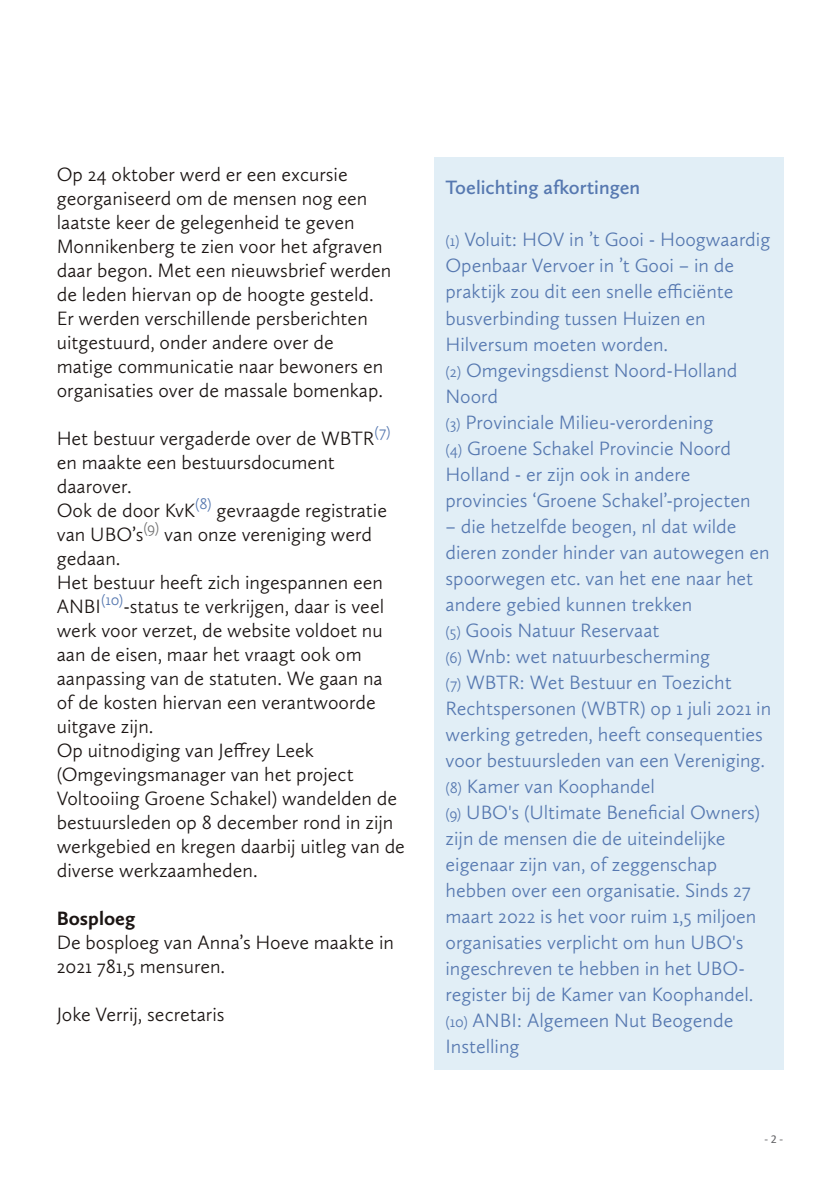
<style>
.page{position:relative;width:840px;height:1191px;background:#fff}
.page>*{position:absolute;margin:0;border:0;box-sizing:border-box;transform-origin:0 0}
.t1{font:300 20px/24px "Calluna Sans";color:#1b1513}
.t2{font:300 20px/26px "Calluna Sans";color:#5678b0}
.t3{font:600 20px "Calluna Sans";color:#5678b0}
.t4{font:700 20px "Calluna Sans";color:#1b1513}
.t5{font:12px "Calibri";color:#636366}
.s1{font-size:16px}
</style>
<div class="page">
<div style="left:434px;top:157px;width:348px;height:912px;background:#e1eef6"></div>
<p class="t1" style="left:57px;top:162px;width:336px">Op 24 oktober werd er een excursie georganiseerd om de mensen nog een laatste keer de gelegenheid te geven Monnikenberg te zien voor het afgraven daar begon. Met een nieuwsbrief werden de leden hiervan op de hoogte gesteld.</p>
<p class="t1" style="left:57px;top:306px;width:328px">Er werden verschillende persberichten uitgestuurd, onder andere over de matige communicatie naar bewoners en organisaties over de massale bomenkap.</p>
<p class="t1" style="left:57px;top:426px;width:335px">Het bestuur vergaderde over de WBTR<sup>(7) </sup>en maakte een bestuursdocument daarover.</p>
<p class="t1" style="left:57px;top:498px;width:332px">Ook de door KvK<sup>(8)</sup> gevraagde registratie van UBO’s<sup>(9)</sup> van onze vereniging werd gedaan.</p>
<p class="t1" style="left:57px;top:570px;width:329px">Het bestuur heeft zich ingespannen een ANBI<sup>(10)</sup>-status te verkrijgen, daar is veel werk voor verzet, de website voldoet nu aan de eisen, maar het vraagt ook om aanpassing van de statuten. We gaan na of de kosten hiervan een verantwoorde uitgave zijn.</p>
<p class="t1" style="left:57px;top:738px;width:349px">Op uitnodiging van Jeffrey Leek (Omgevingsmanager van het project Voltooiing Groene Schakel) wandelden de bestuursleden op 8 december rond in zijn werkgebied en kregen daarbij uitleg van de diverse werkzaamheden.</p>
<p class="t4" style="left:57px;top:906px;width:80px">Bosploeg</p>
<p class="t1" style="left:57px;top:930px;width:338px">De bosploeg van Anna’s Hoeve maakte in<br>2021 781,5 mensuren.</p>
<p class="t1" style="left:57px;top:1002px;width:169px">Joke Verrij, secretaris</p>
<p class="t3" style="left:445px;top:175px;width:196px">Toelichting afkortingen</p>
<p class="t2" style="left:445px;top:226px;width:326px"><span class="s1">(1)</span> Voluit: HOV in ’t Gooi - Hoogwaardig Openbaar Vervoer in ’t Gooi – in de praktijk zou dit een snelle efficiënte busverbinding tussen Huizen en Hilversum moeten worden.</p>
<p class="t2" style="left:445px;top:356px;width:293px"><span class="s1">(2)</span> Omgevingsdienst Noord-Holland<br>Noord</p>
<p class="t2" style="left:445px;top:408px;width:269px"><span class="s1">(3)</span> Provinciale Milieu-verordening</p>
<p class="t2" style="left:445px;top:434px;width:306px"><span class="s1">(4)</span> Groene Schakel Provincie Noord<br>Holland - er zijn ook in andere provincies ‘Groene Schakel’-projecten</p>
<p class="t2" style="left:445px;top:512px;width:325px">– die hetzelfde beogen, nl dat wilde dieren zonder hinder van autowegen en spoorwegen etc. van het ene naar het andere gebied kunnen trekken</p>
<p class="t2" style="left:445px;top:616px;width:215px"><span class="s1">(5)</span> Goois Natuur Reservaat</p>
<p class="t2" style="left:445px;top:642px;width:266px"><span class="s1">(6)</span> Wnb: wet natuurbescherming</p>
<p class="t2" style="left:445px;top:668px;width:327px"><span class="s1">(7)</span> WBTR: Wet Bestuur en Toezicht Rechtspersonen (WBTR) op 1 juli 2021 in werking getreden, heeft consequenties voor bestuursleden van een Vereniging.</p>
<p class="t2" style="left:445px;top:772px;width:211px"><span class="s1">(8)</span> Kamer van Koophandel</p>
<p class="t2" style="left:445px;top:798px;width:316px"><span class="s1">(9)</span> UBO's (Ultimate Beneficial Owners) zijn de mensen die de uiteindelijke eigenaar zijn van, of zeggenschap hebben over een organisatie. Sinds 27 maart 2022 is het voor ruim 1,5 miljoen organisaties verplicht om hun UBO's ingeschreven te hebben in het UBO&shy;register bij de Kamer van Koophandel.</p>
<p class="t2" style="left:445px;top:1006px;width:289px"><span class="s1">(10)</span> ANBI: Algemeen Nut Beogende<br>Instelling</p>
<p class="t5" style="left:764px;top:1131px;width:20px">- 2 -</p>
</div>
